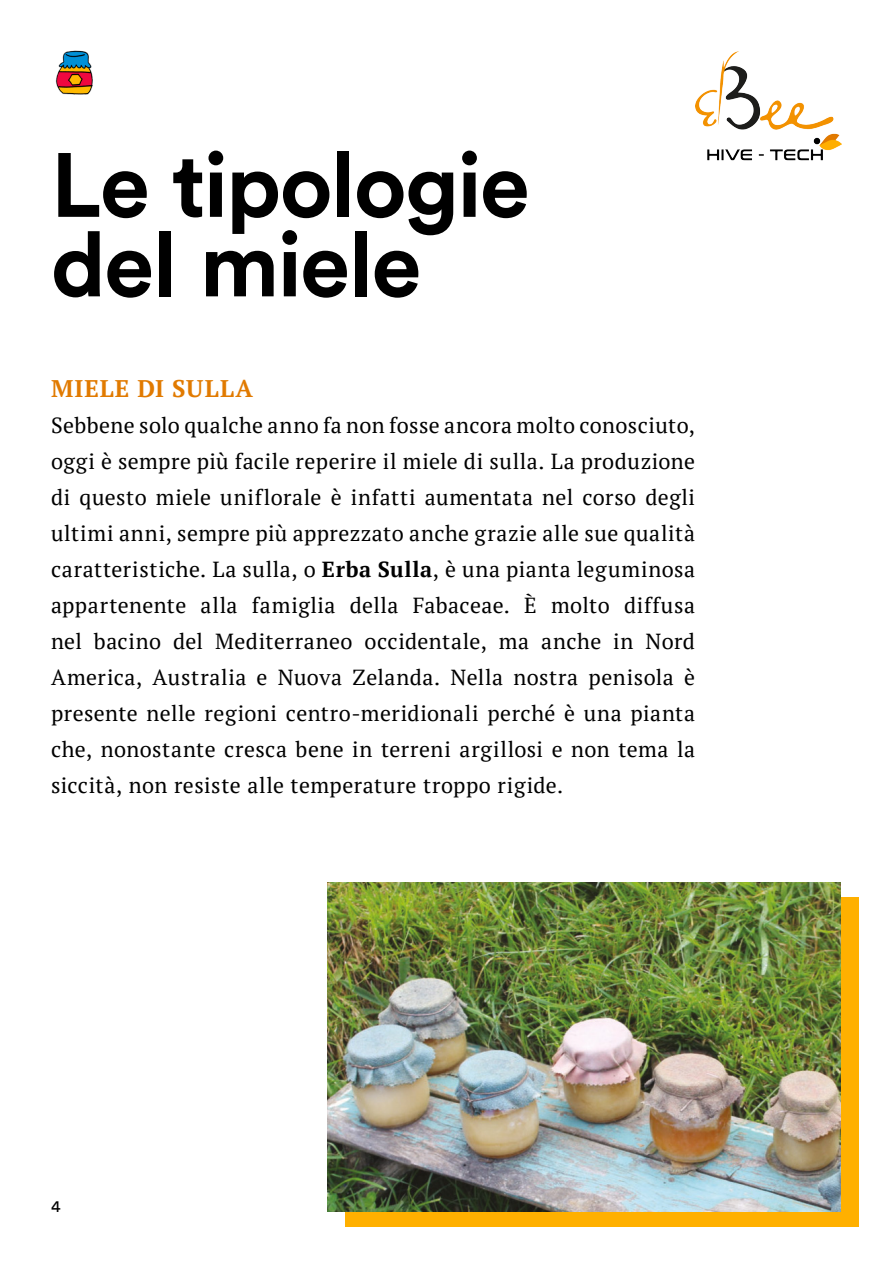
<style>
.page{position:relative;width:893px;height:1263px;background:#fff}
.page>*{position:absolute;margin:0;border:0;box-sizing:border-box;transform-origin:0 0}
.t1{font:700 90px "Circular Std";letter-spacing:-.02em;color:#000}
.t2{font:700 24px "PT Serif";letter-spacing:.045em;color:#e17a00}
.t3{font:21.75px/36px "PT Serif";letter-spacing:.02em;color:#000;text-align:justify}
.t4{font:16.5px "Circular Std";color:#000}
.s1{font-weight:700}
</style>
<div class="page">
<img style="left:55px;top:50px;width:38px;height:45px">
<div style="left:345px;top:897px;width:514px;height:330px;background:#ffb000"></div>
<img style="left:328px;top:882px;width:512px;height:330px">
<img style="left:695px;top:51px;width:147px;height:110px">
<p class="t1" style="left:51px;top:127px;width:480px">Le tipologie</p>
<p class="t1" style="left:51px;top:207px;width:372px">del miele</p>
<p class="t2" style="left:51px;top:373px;width:203px">MIELE DI SULLA</p>
<p class="t3" style="left:51px;top:407px;width:646px">Sebbene solo qualche anno fa non fosse ancora molto conosciuto, oggi è sempre più facile reperire il miele di sulla. La produzione di questo miele uniflorale è infatti aumentata nel corso degli ultimi anni, sempre più apprezzato anche grazie alle sue qualità caratteristiche. La sulla, o <span class="s1">Erba Sulla</span>, è una pianta leguminosa appartenente alla famiglia della Fabaceae. È molto diffusa nel bacino del Mediterraneo occidentale, ma anche in Nord America, Australia e Nuova Zelanda. Nella nostra penisola è presente nelle regioni centro-meridionali perché è una pianta che, nonostante cresca bene in terreni argillosi e non tema la siccità, non resiste alle temperature troppo rigide.</p>
<p class="t4" style="left:51px;top:1196px;width:11px">4</p>
</div>
